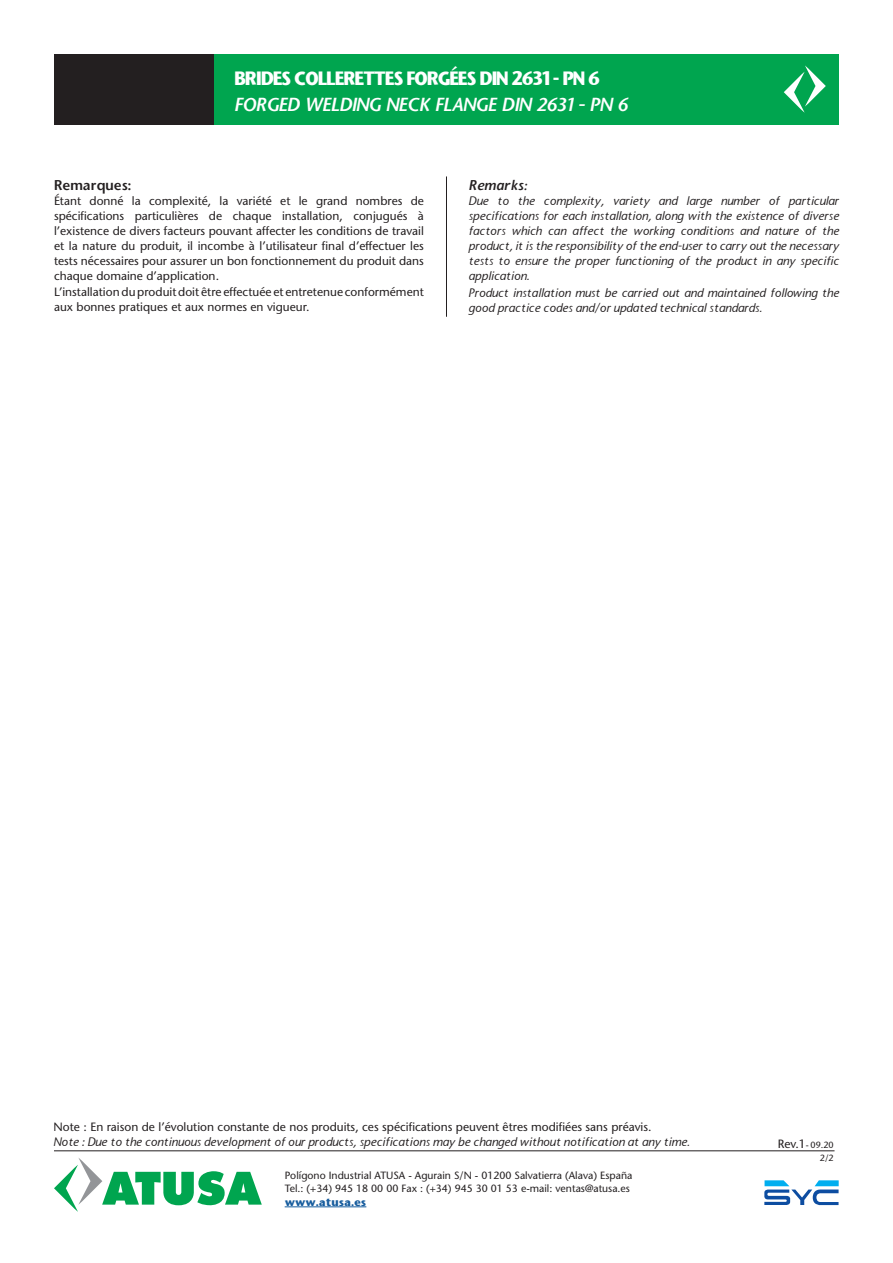
<style>
.page{position:relative;width:893px;height:1263px;background:#fff}
.page>*{position:absolute;margin:0;border:0;box-sizing:border-box;transform-origin:0 0}
.t1{font:700 18px "Stone Sans";letter-spacing:-.075em;color:#fff;scale:.91 1}
.t2{font:italic 18px "Stone Sans Semi Boold";letter-spacing:-.03em;color:#fff}
.t3{font:13.5px "Stone Sans Semi Boold";color:#231f20}
.FT-ATUSA-Nota-Superi{font:italic 13.5px "Stone Sans Semi Boold";color:#231f20}
.FT-ATUSA-Nota-Superi-2{font:500 12px/15px "Stone Sans Std";color:#231f20;text-align:justify}
.FT-ATUSA-Nota-Superi-3{font:italic 500 12px/15px "Stone Sans";color:#231f20;text-align:justify}
.FT-ATUSA-Nota-Inferi{font:italic 500 12px "Stone Sans";color:#231f20}
.t4{font:500 10.5px "Stone Sans Std";color:#231f20}
.t5{font:700 10.5px "Stone Sans";color:#175d9e}
.t6{font:500 9px "Stone Sans Std";color:#231f20}
.s1{font-size:12px}
</style>
<div class="page">
<hr style="left:54px;top:1150px;width:780px;height:1px;background:#231f20">
<svg style="left:54px;top:1158px;width:208px;height:54px"></svg>
<hr style="left:285px;top:1206px;width:81px;height:1px;background:#175d9e">
<div style="left:54px;top:54px;width:227px;height:70px;background:#231f20"></div>
<div style="left:214px;top:54px;width:625px;height:70px;background:#00a54f"></div>
<svg style="left:784px;top:65px;width:42px;height:48px"></svg>
<svg style="left:764px;top:1180px;width:75px;height:25px"></svg>
<hr style="left:446px;top:176px;width:1px;height:141px;background:#231f20">
<p class="t1" style="left:234px;top:66px;width:403px">BRIDES COLLERETTES FORGÉES DIN 2631 - PN 6</p>
<p class="t2" style="left:234px;top:93px;width:395px">FORGED WELDING NECK FLANGE DIN 2631 - PN 6</p>
<p class="t3" style="left:54px;top:176px;width:79px">Remarques:</p>
<p class="FT-ATUSA-Nota-Superi-2" style="left:54px;top:193px;width:371px">Étant donné la complexité, la variété et le grand nombres de spécifications particulières de chaque installation, conjugués à l’existence de divers facteurs pouvant affecter les conditions de travail et la nature du produit, il incombe à l’utilisateur final d’effectuer les tests nécessaires pour assurer un bon fonctionnement du produit dans chaque domaine d’application.</p>
<p class="FT-ATUSA-Nota-Superi-2" style="left:54px;top:285px;width:371px">L’installation du produit doit être effectuée et entretenue conformément aux bonnes pratiques et aux normes en vigueur.</p>
<p class="FT-ATUSA-Nota-Superi" style="left:468px;top:176px;width:60px">Remarks:</p>
<p class="FT-ATUSA-Nota-Superi-3" style="left:468px;top:193px;width:372px">Due to the complexity, variety and large number of particular specifications for each installation, along with the existence of diverse factors which can affect the working conditions and nature of the product, it is the responsibility of the end-user to carry out the necessary tests to ensure the proper functioning of the product in any specific application.</p>
<p class="FT-ATUSA-Nota-Superi-3" style="left:468px;top:285px;width:372px">Product installation must be carried out and maintained following the good practice codes and/or updated technical standards.</p>
<p class="FT-ATUSA-Nota-Superi-2" style="left:54px;top:1120px;width:599px">Note : En raison de l’évolution constante de nos produits, ces spécifications peuvent êtres modifiées sans préavis.</p>
<p class="FT-ATUSA-Nota-Inferi" style="left:54px;top:1134px;width:637px">Note : Due to the continuous development of our products, specifications may be changed without notification at any time.</p>
<p class="t6" style="left:778px;top:1140px;width:58px"><span class="s1">Rev.1</span>- 09.20</p>
<p class="t6" style="left:820px;top:1152px;width:15px">2/2</p>
<p class="t4" style="left:285px;top:1169px;width:349px">Polígono Industrial ATUSA - Agurain S/N - 01200 Salvatierra (Alava) España</p>
<p class="t4" style="left:285px;top:1182px;width:347px">Tel.: (+34) 945 18 00 00 Fax : (+34) 945 30 01 53 e-mail: ventas@atusa.es</p>
<p class="t5" style="left:285px;top:1195px;width:83px">www.atusa.es</p>
</div>
